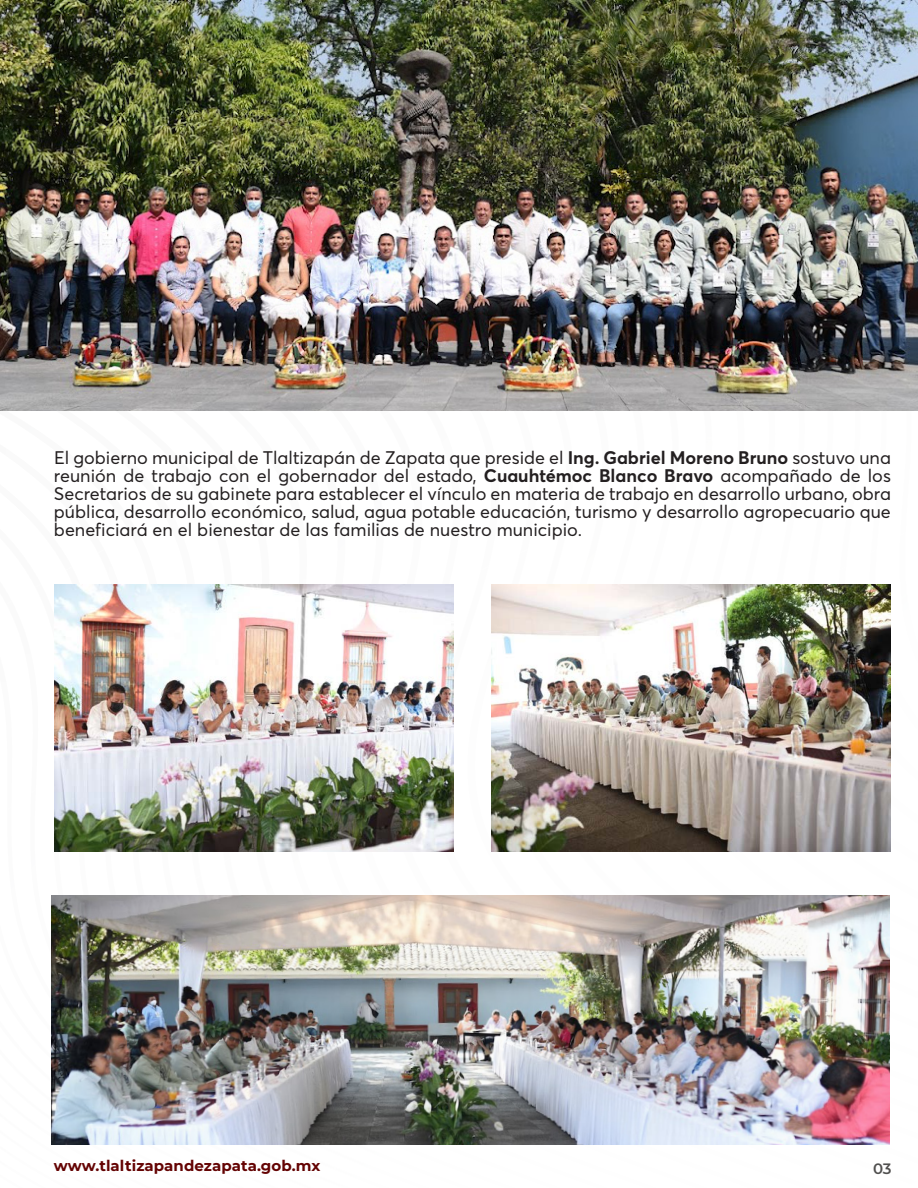
<style>
.page{position:relative;width:918px;height:1188px;background:#fff}
.page>*{position:absolute;margin:0;border:0;box-sizing:border-box;transform-origin:0 0}
.t1{font:18px/18px "Averta";color:#231f20;text-align:justify}
.t2{font:700 15px "Montserrat";letter-spacing:.005em;color:#640303}
.t3{font:600 15px "Montserrat";color:#51504f}
.s1{font-weight:700}
</style>
<div class="page">
<img style="left:838px;top:584px;width:53px;height:1px">
<img style="left:807px;top:410px;width:26px;height:175px">
<img style="left:871px;top:410px;width:16px;height:1px">
<img style="left:840px;top:410px;width:21px;height:1px">
<img style="left:898px;top:410px;width:14px;height:1px">
<img style="left:701px;top:584px;width:43px;height:1px">
<img style="left:773px;top:584px;width:32px;height:1px">
<img style="left:485px;top:410px;width:51px;height:1px">
<img style="left:547px;top:410px;width:55px;height:1px">
<img style="left:685px;top:410px;width:119px;height:1px">
<img style="left:98px;top:584px;width:30px;height:1px">
<img style="left:237px;top:584px;width:32px;height:1px">
<img style="left:131px;top:584px;width:31px;height:1px">
<img style="left:201px;top:584px;width:32px;height:1px">
<img style="left:274px;top:584px;width:33px;height:1px">
<img style="left:418px;top:410px;width:43px;height:175px">
<img style="left:72px;top:410px;width:282px;height:23px">
<img style="left:0;top:410px;width:72px;height:1px">
<img style="left:54px;top:585px;width:400px;height:267px">
<img style="left:491px;top:585px;width:400px;height:267px">
<img style="left:51px;top:895px;width:839px;height:250px">
<img style="left:0;top:0;width:918px;height:410px">
<p class="t1" style="left:54px;top:449px;width:839px">El gobierno municipal de Tlaltizapán de Zapata que preside el <span class="s1">Ing. Gabriel Moreno Bruno</span> sostuvo una reunión de trabajo con el gobernador del estado, <span class="s1">Cuauhtémoc Blanco Bravo</span> acompañado de los Secretarios de su gabinete para establecer el vínculo en materia de trabajo en desarrollo urbano, obra pública, desarrollo económico, salud, agua potable educación, turismo y desarrollo agropecuario que beneficiará en el bienestar de las familias de nuestro municipio.</p>
<p class="t2" style="left:54px;top:1156px;width:268px">www.tlaltizapandezapata.gob.mx</p>
<p class="t3" style="left:873px;top:1159px;width:20px">03</p>
</div>
